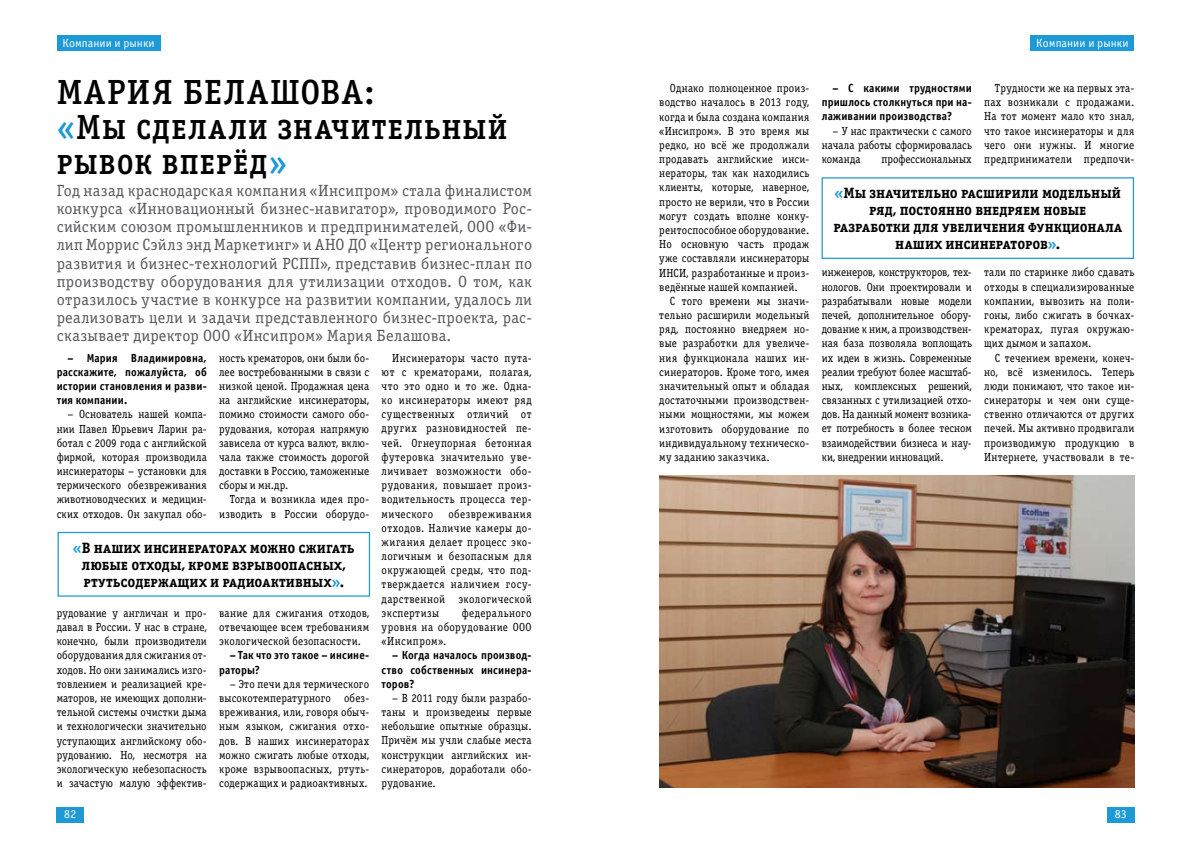
<style>
.page{position:relative;width:1191px;height:851px;background:#fff}
.page>*{position:absolute;margin:0;border:0;box-sizing:border-box;transform-origin:0 0}
.t1{font:35px/35px "Officina Serif Medium SCC";letter-spacing:.04em;color:#000}
.t2{font:16.25px/18.1px "Officina Serif Book C";letter-spacing:.015em;color:#58595b;text-align:justify}
.t3{font:15px/16.9px "Officina Serif Bold SCC";color:#000;text-align:center}
.t4{font:11.88px "Officina Sans Book C";color:#fff}
.t5{font:11.75px/14.1px "Officina Serif Book C";letter-spacing:.015em;color:#000;text-align:justify;scale:.93 1}
.t6{font:11.75px/14.1px "Officina Sans Bold C";letter-spacing:.015em;color:#000;text-align:justify;scale:.93 1}
.s1{color:#1d9ad6}
</style>
<div class="page">
<div style="left:57px;top:35px;width:104px;height:16px;background:#1d9ad6"></div>
<div style="left:57px;top:806px;width:27px;height:16px;background:#1d9ad6"></div>
<div style="left:1030px;top:35px;width:104px;height:16px;background:#1d9ad6"></div>
<div style="left:58px;top:531px;width:312px;height:65px;border:1px solid #1d9ad6"></div>
<div style="left:1107px;top:806px;width:27px;height:16px;background:#1d9ad6"></div>
<img style="left:659px;top:475px;width:475px;height:312px">
<div style="left:821px;top:177px;width:313px;height:82px;border:1px solid #1d9ad6"></div>
<p class="t4" style="left:62px;top:37px;width:94px">Компании и рынки</p>
<h1 class="t1" style="left:57px;top:75px;width:452px">Мария Белашова:<br><span class="s1">«</span>Мы сделали значительный рывок вперёд<span class="s1">»</span></h1>
<p class="t2" style="left:57px;top:182px;width:477px">Год назад краснодарская компания «Инсипром» стала финалистом конкурса «Инновационный бизнес-навигатор», проводимого Рос&shy;сийским союзом промышленников и предпринимателей, ООО «Фи&shy;лип Моррис Сэйлз энд Маркетинг» и АНО ДО «Центр регионального развития и бизнес-технологий РСПП», представив бизнес-план по производству оборудования для утилизации отходов. О том, как отразилось участие в конкурсе на развитии компании, удалось ли реализовать цели и задачи представленного бизнес-проекта, рас&shy;сказывает директор ООО «Инсипром» Мария Белашова.</p>
<p class="t6" style="left:57px;top:351px;width:163px;text-indent:11px">– Мария Владимировна, расскажите, пожалуйста, об истории становления и разви&shy;тия компании.</p>
<p class="t5" style="left:57px;top:407px;width:163px;text-indent:11px">– Основатель нашей компа&shy;нии Павел Юрьевич Ларин ра&shy;ботал с 2009 года с английской фирмой, которая производила инсинераторы – установки для термического обезвреживания животноводческих и медицин&shy;ских отходов. Он закупал обо-</p>
<p class="t5" style="left:219px;top:351px;width:163px">ность крематоров, они были бо&shy;лее востребованными в связи с низкой ценой. Продажная цена на английские инсинераторы, помимо стоимости самого обо&shy;рудования, которая напрямую зависела от курса валют, вклю&shy;чала также стоимость дорогой доставки в Россию, таможенные сборы и мн.др.</p>
<p class="t5" style="left:219px;top:492px;width:163px;text-align:right">Тогда и возникла идея про&shy;изводить в России оборудо-</p>
<p class="t3" style="left:73px;top:539px;width:283px"><span class="s1">«</span>В наших инсинераторах можно сжигать любые отходы, кроме взрывоопасных, ртутьсодержащих и радиоактивных<span class="s1">»</span>.</p>
<p class="t5" style="left:57px;top:606px;width:163px">рудование у англичан и про&shy;давал в России. У нас в стране, конечно, были производители оборудования для сжигания от&shy;ходов. Но они занимались изго&shy;товлением и реализацией кре&shy;маторов, не имеющих дополни&shy;тельной системы очистки дыма и технологически значительно уступающих английскому обо&shy;рудованию. Но, несмотря на экологическую небезопасность и зачастую малую эффектив-</p>
<p class="t4" style="left:64px;top:807px;width:13px">82</p>
<p class="t5" style="left:219px;top:606px;width:163px">вание для сжигания отходов, отвечающее всем требованиям экологической безопасности.</p>
<p class="t6" style="left:219px;top:648px;width:163px;text-indent:11px">– Так что это такое – инсине&shy;раторы?</p>
<p class="t5" style="left:219px;top:677px;width:163px;text-indent:11px">– Это печи для термического высокотемпературного обез&shy;вреживания, или, говоря обыч&shy;ным языком, сжигания отхо&shy;дов. В наших инсинераторах можно сжигать любые отходы, кроме взрывоопасных, ртуть&shy;содержащих и радиоактивных.</p>
<p class="t5" style="left:381px;top:351px;width:163px;text-indent:11px">Инсинераторы часто пута&shy;ют с крематорами, полагая, что это одно и то же. Одна&shy;ко инсинераторы имеют ряд существенных отличий от других разновидностей пе&shy;чей. Огнеупорная бетонная футеровка значительно уве&shy;личивает возможности обо&shy;рудования, повышает произ&shy;водительность процесса тер&shy;мического</p>
<p class="t5" style="left:381px;top:506px;width:163px;text-indent:67px">обезвреживания отходов. Наличие камеры до&shy;жигания делает процесс эко&shy;логичным и безопасным для окружающей среды, что под&shy;тверждается наличием госу&shy;дарственной экологической экспертизы</p>
<p class="t5" style="left:381px;top:606px;width:163px;text-indent:80px">федерального уровня на оборудование ООО «Инсипром».</p>
<p class="t6" style="left:381px;top:648px;width:163px;text-indent:11px">– Когда началось производ&shy;ство собственных инсинера&shy;торов?</p>
<p class="t5" style="left:381px;top:691px;width:163px;text-indent:11px">– В 2011 году были разрабо&shy;таны и произведены первые небольшие опытные образцы.<br>Причём мы учли слабые места конструкции английских ин&shy;синераторов, доработали обо&shy;рудование.</p>
<p class="t4" style="left:1036px;top:37px;width:94px">Компании и рынки</p>
<p class="t5" style="left:670px;top:81px;width:151px">Однако полноценное произ-</p>
<p class="t5" style="left:659px;top:96px;width:163px">водство началось в 2013 году,</p>
<p class="t5" style="left:659px;top:110px;width:163px">когда и была создана компания</p>
<p class="t5" style="left:659px;top:124px;width:163px">«Инсипром». В это время мы</p>
<p class="t5" style="left:659px;top:138px;width:163px">редко, но всё же продолжали</p>
<p class="t5" style="left:659px;top:152px;width:163px">продавать английские инси-</p>
<p class="t5" style="left:659px;top:166px;width:163px">нераторы, так как находились</p>
<p class="t5" style="left:659px;top:181px;width:163px">клиенты, которые, наверное,</p>
<p class="t5" style="left:659px;top:195px;width:163px">просто не верили, что в России</p>
<p class="t5" style="left:659px;top:209px;width:163px">могут создать вполне конку-</p>
<p class="t5" style="left:659px;top:223px;width:163px">рентоспособное оборудование.</p>
<p class="t5" style="left:659px;top:237px;width:163px">Но основную часть продаж</p>
<p class="t5" style="left:659px;top:251px;width:163px">уже составляли инсинераторы</p>
<p class="t5" style="left:659px;top:266px;width:163px">ИНСИ, разработанные и произ-</p>
<p class="t5" style="left:659px;top:280px;width:150px">ведённые нашей компанией.</p>
<p class="t5" style="left:670px;top:294px;width:151px">С того времени мы значи-</p>
<p class="t5" style="left:659px;top:308px;width:163px">тельно расширили модельный</p>
<p class="t5" style="left:659px;top:322px;width:163px">ряд, постоянно внедряем но-</p>
<p class="t5" style="left:659px;top:336px;width:163px">вые разработки для увеличе-</p>
<p class="t5" style="left:659px;top:351px;width:163px">ния функционала наших ин-</p>
<p class="t5" style="left:659px;top:365px;width:163px">синераторов. Кроме того, имея</p>
<p class="t5" style="left:659px;top:379px;width:163px">значительный опыт и обладая</p>
<p class="t5" style="left:659px;top:393px;width:163px">достаточными производствен-</p>
<p class="t5" style="left:659px;top:407px;width:163px">ными мощностями, мы можем</p>
<p class="t5" style="left:659px;top:421px;width:163px">изготовить оборудование по</p>
<p class="t5" style="left:659px;top:436px;width:163px">индивидуальному техническо-</p>
<p class="t5" style="left:659px;top:450px;width:120px">му заданию заказчика.</p>
<p class="t6" style="left:821px;top:81px;width:163px;text-indent:11px">– С какими трудностями пришлось столкнуться при на&shy;лаживании производства?</p>
<p class="t5" style="left:821px;top:124px;width:163px;text-indent:11px">– У нас практически с самого начала работы сформировалась команда</p>
<p class="t5" style="left:881px;top:152px;width:99px">профессиональных</p>
<p class="t5" style="left:984px;top:81px;width:163px;text-indent:11px">Трудности же на первых эта&shy;пах возникали с продажами.<br>На тот момент мало кто знал, что такое инсинераторы и для чего они нужны. И многие предприниматели предпочи-</p>
<p class="t3" style="left:833px;top:185px;width:290px"><span class="s1">«</span>Мы значительно расширили модельный ряд, постоянно внедряем новые разработки для увеличения функционала наших инсинераторов<span class="s1">»</span>.</p>
<p class="t5" style="left:821px;top:266px;width:163px">инженеров, конструкторов, тех&shy;нологов. Они проектировали и разрабатывали новые модели печей, дополнительное обору&shy;дование к ним, а производствен&shy;ная база позволяла воплощать их идеи в жизнь. Современные реалии требуют более масштаб&shy;ных, комплексных решений, связанных с утилизацией отхо&shy;дов. На данный момент возника&shy;ет потребность в более тесном взаимодействии бизнеса и нау&shy;ки, внедрении инноваций.</p>
<p class="t5" style="left:984px;top:265px;width:163px">тали по старинке либо сдавать отходы в специализированные компании, вывозить на поли&shy;гоны, либо сжигать в бочках&shy;крематорах, пугая окружаю&shy;щих дымом и запахом.</p>
<p class="t5" style="left:984px;top:351px;width:163px;text-indent:11px">С течением времени, конеч&shy;но, всё изменилось. Теперь люди понимают, что такое ин&shy;синераторы и чем они суще&shy;ственно отличаются от других печей. Мы активно продвигали производимую продукцию в Интернете, участвовали в те-</p>
<p class="t4" style="left:1114px;top:807px;width:13px">83</p>
</div>
